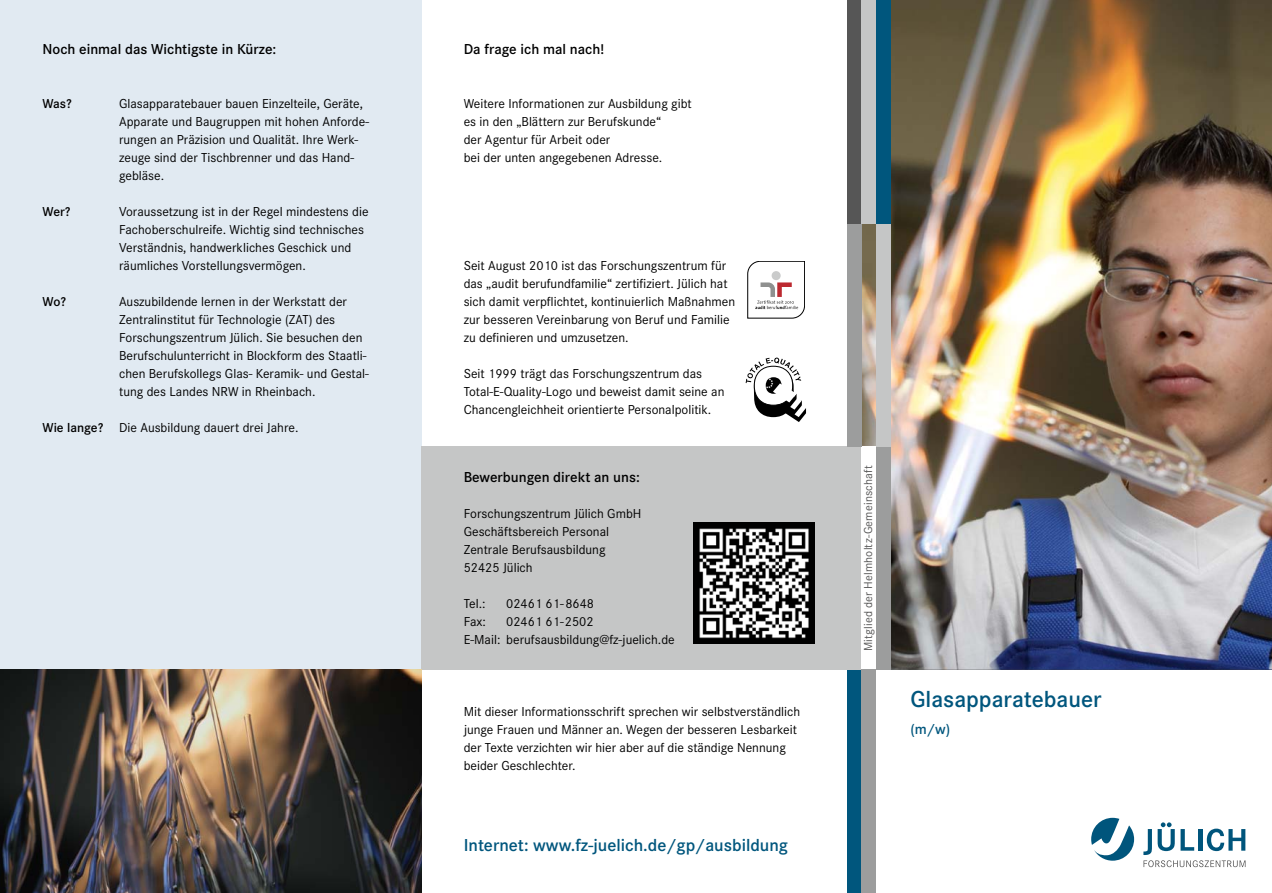
<style>
.page{position:relative;width:1272px;height:893px;background:#fff}
.page>*{position:absolute;margin:0;border:0;box-sizing:border-box;transform-origin:0 0}
.t1{font:600 24px "Corporate S";color:#00567d}
.t2{font:600 18px "Corporate S";color:#00567d}
.t3{font:600 15px "Corporate S";color:#000}
.t4{font:600 15px "Corporate S";color:#00567d}
.t5{font:13.5px/18px "Corporate S";color:#000}
.t6{font:600 13.5px "Corporate S";letter-spacing:-.025em;color:#000}
.t7{font:12px "Corporate S";letter-spacing:.015em;color:#565656}
.s1{font-weight:600}
</style>
<div class="page">
<img style="left:861px;top:0;width:410px;height:670px">
<div style="left:0;top:0;width:421px;height:893px;background:#e1eaf2"></div>
<div style="left:421px;top:446px;width:425px;height:224px;background:#c5c6c6"></div>
<div style="left:846px;top:670px;width:15px;height:223px;background:#00567d"></div>
<div style="left:846px;top:446px;width:15px;height:224px;background:#c5c6c6"></div>
<div style="left:876px;top:446px;width:15px;height:224px;background:#9c9d9d"></div>
<div style="left:861px;top:446px;width:15px;height:224px;background:#fff"></div>
<div style="left:846px;top:223px;width:15px;height:223px;background:#9c9d9d"></div>
<div style="left:876px;top:223px;width:15px;height:223px;background:#c5c6c6"></div>
<div style="left:846px;top:0;width:15px;height:223px;background:#565656"></div>
<div style="left:876px;top:0;width:15px;height:223px;background:#00567d"></div>
<div style="left:861px;top:0;width:15px;height:223px;background:#c5c6c6"></div>
<div style="left:861px;top:670px;width:15px;height:223px;background:#9c9d9d"></div>
<svg style="left:1091px;top:818px;width:43px;height:43px"></svg>
<svg style="left:1143px;top:822px;width:102px;height:45px"></svg>
<img style="left:0;top:670px;width:421px;height:223px">
<svg style="left:745px;top:358px;width:61px;height:64px"></svg>
<svg style="left:747px;top:261px;width:57px;height:57px"></svg>
<img style="left:693px;top:522px;width:122px;height:122px">
<p class="t3" style="left:43px;top:40px;width:235px">Noch einmal das Wichtigste in Kürze:</p>
<p class="t6" style="left:43px;top:96px;width:31px">Was?</p>
<p class="t5" style="left:119px;top:95px;width:251px">Glasapparatebauer bauen Einzelteile, Geräte, Apparate und Baugruppen mit hohen Anforde&shy;rungen an Präzision und Qualität. Ihre Werk&shy;zeuge sind der Tischbrenner und das Hand&shy;gebläse.</p>
<p class="t6" style="left:43px;top:204px;width:29px">Wer?</p>
<p class="t5" style="left:119px;top:203px;width:251px">Voraussetzung ist in der Regel mindestens die Fachoberschulreife. Wichtig sind technisches Verständnis, handwerkliches Geschick und räumliches Vorstellungsvermögen.</p>
<p class="t6" style="left:43px;top:294px;width:25px">Wo?</p>
<p class="t5" style="left:119px;top:293px;width:251px">Auszubildende lernen in der Werkstatt der Zentralinstitut für Technologie (ZAT) des Forschungszentrum Jülich. Sie besuchen den Berufschulunterricht in Blockform des Staatli&shy;chen Berufskollegs Glas- Keramik- und Gestal&shy;tung des Landes NRW in Rheinbach.</p>
<p class="t5" style="left:43px;top:419px;width:257px"><span class="s1">Wie lange?</span> Die Ausbildung dauert drei Jahre.</p>
<p class="t3" style="left:463px;top:40px;width:142px">Da frage ich mal nach!</p>
<p class="t5" style="left:463px;top:95px;width:230px">Weitere Informationen zur Ausbildung gibt es in den „Blättern zur Berufskunde“<br>der Agentur für Arbeit oder<br>bei der unten angegebenen Adresse.</p>
<p class="t5" style="left:463px;top:257px;width:273px">Seit August 2010 ist das Forschungszentrum für das „audit berufundfamilie“ zertifiziert. Jülich hat sich damit verpflichtet, kontinuierlich Maßnahmen zur besseren Vereinbarung von Beruf und Familie zu definieren und umzusetzen.</p>
<p class="t5" style="left:463px;top:365px;width:262px">Seit 1999 trägt das Forschungszentrum das<br>Total-E-Quality-Logo und beweist damit seine an<br>Chancengleichheit orientierte Personalpolitik.</p>
<p class="t3" style="left:463px;top:469px;width:178px">Bewerbungen direkt an uns:</p>
<p class="t5" style="left:463px;top:505px;width:179px">Forschungszentrum Jülich GmbH<br>Geschäftsbereich Personal<br>Zentrale Berufsausbildung<br>52425 Jülich</p>
<p class="t5" style="left:463px;top:595px;width:23px">Tel.:</p>
<p class="t5" style="left:506px;top:595px;width:89px">02461 61-8648</p>
<p class="t5" style="left:463px;top:613px;width:24px">Fax:</p>
<p class="t5" style="left:463px;top:613px;width:213px;text-indent:43px">02461 61-2502<br>E-Mail: berufsausbildung@fz-juelich.de</p>
<p class="t5" style="left:463px;top:703px;width:338px">Mit dieser Informationsschrift sprechen wir selbstverständlich junge Frauen und Männer an. Wegen der besseren Lesbarkeit der Texte verzichten wir hier aber auf die ständige Nennung beider Geschlechter.</p>
<h2 class="t2" style="left:463px;top:835px;width:326px">Internet: www.fz-juelich.de/gp/ausbildung</h2>
<p class="t7" style="left:861px;top:651px;width:187px;rotate:-90deg">Mitglied der Helmholtz-Gemeinschaft</p>
<h1 class="t1" style="left:910px;top:685px;width:193px">Glasapparatebauer</h1>
<p class="t4" style="left:910px;top:720px;width:41px">(m/w)</p>
</div>
